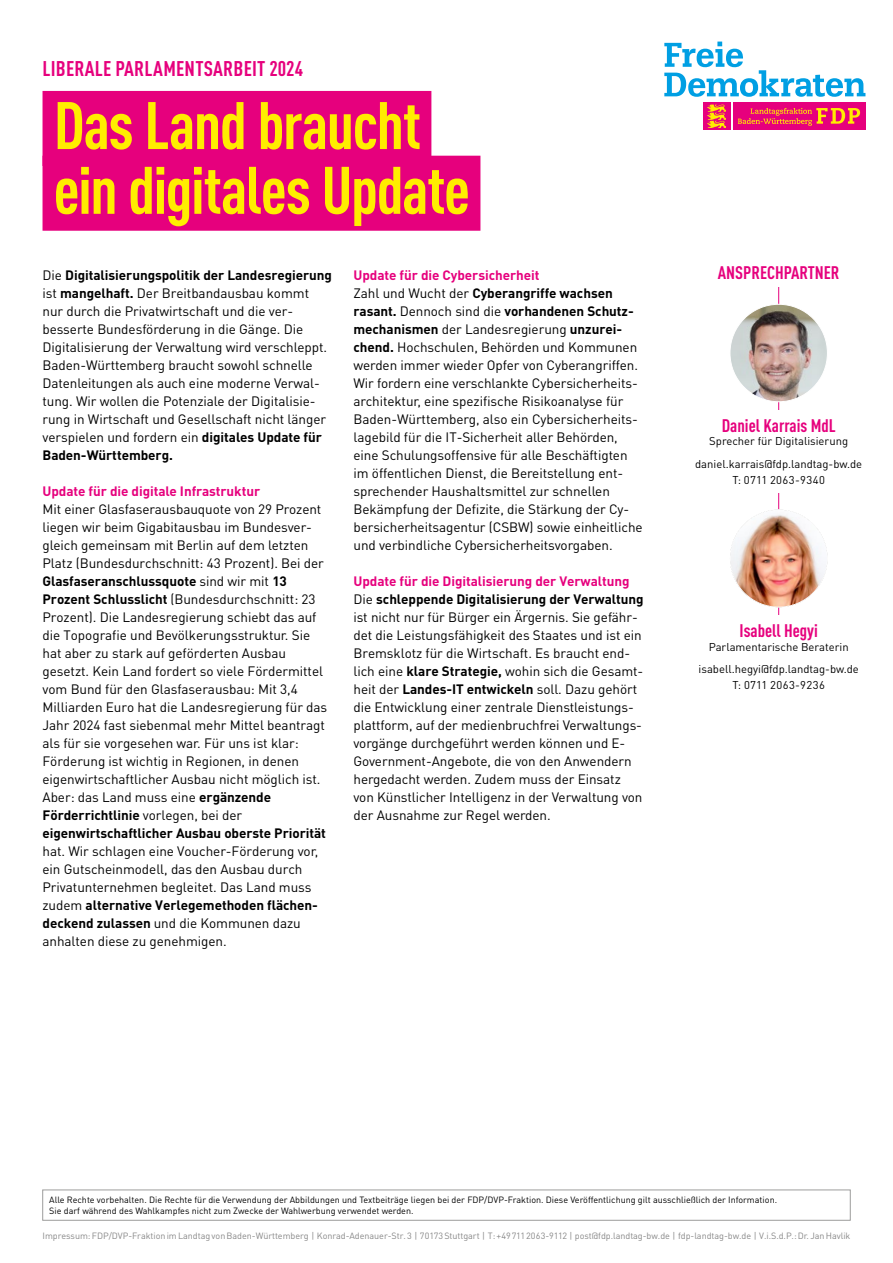
<style>
.page{position:relative;width:893px;height:1263px;background:#fff}
.page>*{position:absolute;margin:0;border:0;box-sizing:border-box;transform-origin:0 0}
.t1{font:700 66px/64.8px "DIN Cond";letter-spacing:-.02em;color:#ffed00}
.t2{font:700 condensed 21px "DINOT";letter-spacing:.01em;color:#e6007d}
.t3{font:700 18px "DIN Cond";color:#e6007d}
.t4{font:13.5px/18px "DINOT";letter-spacing:-.005em;color:#000}
.t5{font:700 13.5px "DINOT";letter-spacing:-.005em;color:#e6007d}
.t6{font:11.25px/22.2px "DINOT";color:#000;text-align:center}
.t7{font:11.25px "DINOT";letter-spacing:.035em;color:#000}
.t8{font:9px/10.8px "DINOT";color:#000}
.t9{font:9px "DINOT";letter-spacing:-.005em;color:#878787}
.s1{font-weight:700}
.s2{font-weight:700;color:#e6007d}
</style>
<div class="page">
<div style="left:43px;top:1190px;width:807px;height:30px;border:1px solid #9d9d9c"></div>
<div style="left:733px;top:102px;width:132px;height:28px;background:#e6007d"></div>
<svg style="left:664px;top:42px;width:201px;height:55px"></svg>
<div style="left:703px;top:102px;width:27px;height:28px;background:#e6007d"></div>
<svg style="left:707px;top:104px;width:153px;height:24px"></svg>
<hr style="left:778px;top:277px;width:1px;height:374px;background:#e6007d">
<div style="left:43px;top:91px;width:388px;height:75px;background:#e6007d"></div>
<div style="left:43px;top:156px;width:437px;height:75px;background:#e6007d"></div>
<div style="left:709px;top:257px;width:139px;height:30px;background:#fff"></div>
<img style="left:730px;top:304px;width:97px;height:98px;border-radius:49px">
<div style="left:664px;top:410px;width:229px;height:82px;background:#fff"></div>
<div style="left:664px;top:616px;width:229px;height:82px;background:#fff"></div>
<img style="left:730px;top:510px;width:97px;height:97px;border-radius:49px">
<h2 class="t2" style="left:43px;top:56px;width:262px">LIBERALE PARLAMENTSARBEIT 2024</h2>
<h1 class="t1" style="left:54px;top:91px;width:418px">Das Land braucht ein digitales Update</h1>
<p class="t4" style="left:43px;top:266px;width:291px">Die <span class="s1">Digitalisierungspolitik der Landesregierung </span>ist <span class="s1">mangelhaft.</span> Der Breitbandausbau kommt nur durch die Privatwirtschaft und die ver&shy;besserte Bundesförderung in die Gänge. Die Digitalisierung der Verwaltung wird verschleppt.<br>Baden-Württemberg braucht sowohl schnelle Datenleitungen als auch eine moderne Verwal&shy;tung. Wir wollen die Potenziale der Digitalisie&shy;rung in Wirtschaft und Gesellschaft nicht länger verspielen und fordern ein <span class="s1">digitales Update für Baden-Württemberg.</span></p>
<p class="t5" style="left:43px;top:482px;width:219px">Update für die digitale Infrastruktur</p>
<p class="t4" style="left:43px;top:500px;width:286px">Mit einer Glasfaserausbauquote von 29 Prozent liegen wir beim Gigabitausbau im Bundesver&shy;gleich gemeinsam mit Berlin auf dem letzten Platz (Bundesdurchschnitt: 43 Prozent). Bei der <span class="s1">Glasfaseranschlussquote</span> sind wir mit <span class="s1">13<br>Prozent Schlusslicht</span> (Bundesdurchschnitt: 23<br>Prozent). Die Landesregierung schiebt das auf die Topografie und Bevölkerungsstruktur. Sie hat aber zu stark auf geförderten Ausbau gesetzt. Kein Land fordert so viele Fördermittel vom Bund für den Glasfaserausbau: Mit 3,4<br>Milliarden Euro hat die Landesregierung für das Jahr 2024 fast siebenmal mehr Mittel beantragt als für sie vorgesehen war. Für uns ist klar:<br>Förderung ist wichtig in Regionen, in denen eigenwirtschaftlicher Ausbau nicht möglich ist.<br>Aber: das Land muss eine <span class="s1">ergänzende Förderrichtlinie</span> vorlegen, bei der <span class="s1">eigenwirtschaftlicher Ausbau oberste Priorität</span></p>
<p class="t4" style="left:43px;top:841px;width:277px">hat. Wir schlagen eine Voucher-Förderung vor, ein Gutscheinmodell, das den Ausbau durch Privatunternehmen begleitet. Das Land muss zudem <span class="s1">alternative Verlegemethoden flächen&shy;deckend zulassen</span> und die Kommunen dazu anhalten diese zu genehmigen.</p>
<p class="t4" style="left:353px;top:266px;width:291px"><span class="s2">Update für die Cybersicherheit<br></span>Zahl und Wucht der <span class="s1">Cyberangriffe wachsen rasant.</span> Dennoch sind die <span class="s1">vorhandenen Schutz&shy;mechanismen</span> der Landesregierung <span class="s1">unzurei&shy;chend.</span> Hochschulen, Behörden und Kommunen werden immer wieder Opfer von Cyberangriffen.<br>Wir fordern eine verschlankte Cybersicherheits&shy;architektur, eine spezifische Risikoanalyse für Baden-Württemberg, also ein Cybersicherheits&shy;lagebild für die IT-Sicherheit aller Behörden, eine Schulungsoffensive für alle Beschäftigten im öffentlichen Dienst, die Bereitstellung ent&shy;sprechender Haushaltsmittel zur schnellen Bekämpfung der Defizite, die Stärkung der Cy&shy;bersicherheitsagentur (CSBW) sowie einheitliche und verbindliche Cybersicherheitsvorgaben.</p>
<p class="t4" style="left:353px;top:571px;width:292px"><span class="s2">Update für die Digitalisierung der Verwaltung </span>Die <span class="s1">schleppende Digitalisierung der Verwaltung </span>ist nicht nur für Bürger ein Ärgernis. Sie gefähr&shy;det die Leistungsfähigkeit des Staates und ist ein Bremsklotz für die Wirtschaft. Es braucht end&shy;lich eine <span class="s1">klare Strategie,</span> wohin sich die Gesamt&shy;heit der <span class="s1">Landes-IT entwickeln</span> soll. Dazu gehört die Entwicklung einer zentrale Dienstleistungs&shy;plattform, auf der medienbruchfrei Verwaltungs&shy;vorgänge durchgeführt werden können und E-Government-Angebote, die von den Anwendern hergedacht werden. Zudem muss der Einsatz von Künstlicher Intelligenz in der Verwaltung von der Ausnahme zur Regel werden.</p>
<h3 class="t3" style="left:718px;top:261px;width:123px">ANSPRECHPARTNER</h3>
<h3 class="t3" style="left:722px;top:414px;width:115px">Daniel Karrais MdL</h3>
<p class="t6" style="left:695px;top:430px;width:169px">Sprecher für Digitalisierung daniel.karrais@fdp.landtag-bw.de</p>
<p class="t7" style="left:732px;top:473px;width:94px">T: 0711 2063-9340</p>
<h3 class="t3" style="left:739px;top:620px;width:80px">Isabell Hegyi</h3>
<p class="t6" style="left:699px;top:635px;width:162px">Parlamentarische Beraterin isabell.hegyi@fdp.landtag-bw.de</p>
<p class="t7" style="left:732px;top:678px;width:94px">T: 0711 2063-9236</p>
<p class="t8" style="left:49px;top:1194px;width:729px">Alle Rechte vorbehalten. Die Rechte für die Verwendung der Abbildungen und Textbeiträge liegen bei der FDP/DVP-Fraktion. Diese Veröffentlichung gilt ausschließlich der Information.<br>Sie darf während des Wahlkampfes nicht zum Zwecke der Wahlwerbung verwendet werden.</p>
<p class="t9" style="left:43px;top:1230px;width:809px">Impressum: FDP/DVP-Fraktion im Landtag von Baden-Württemberg | Konrad-Adenauer-Str. 3 | 70173 Stuttgart | T: +49 711 2063-9112 | post@fdp.landtag-bw.de | fdp-landtag-bw.de | V.i.S.d.P.: Dr. Jan Havlik</p>
</div>
